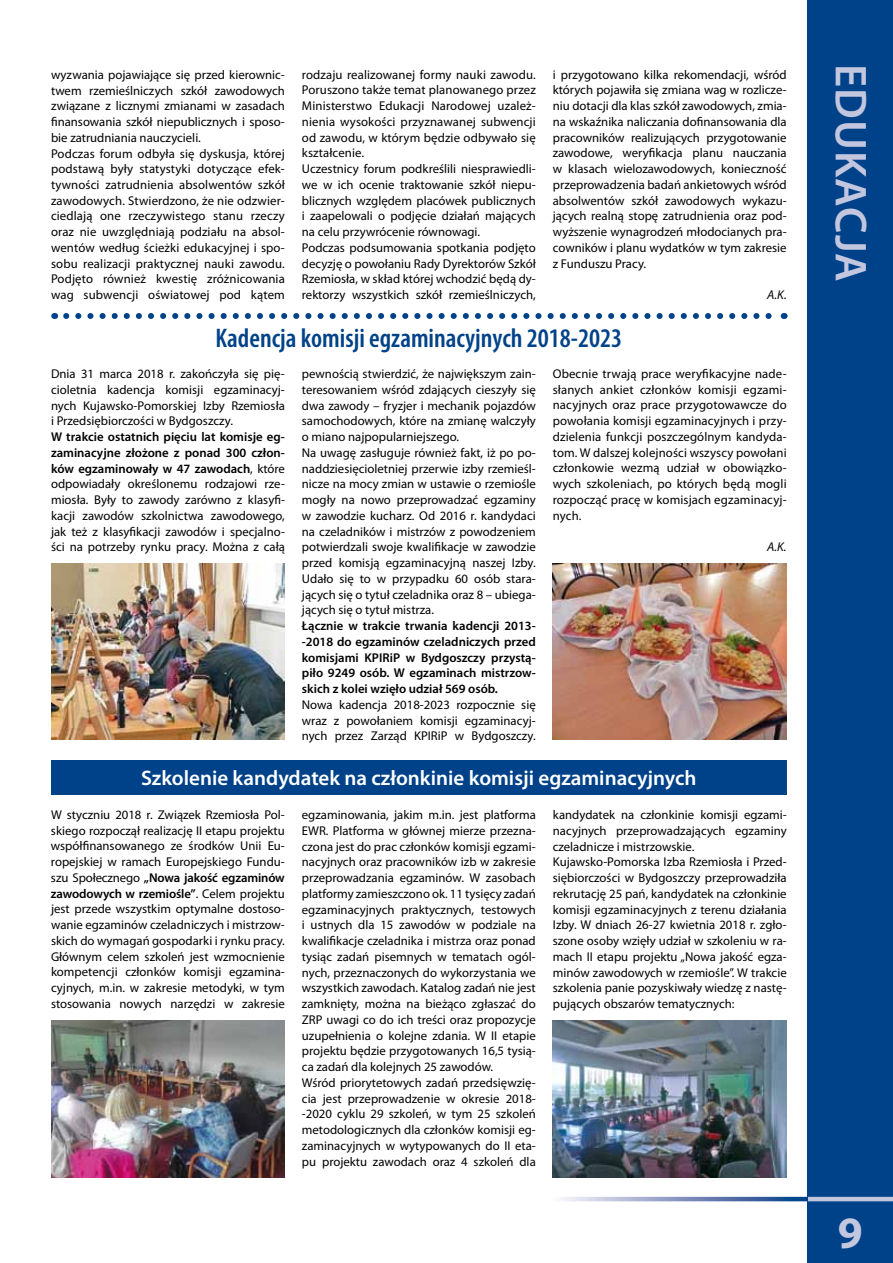
<style>
.page{position:relative;width:893px;height:1263px;background:#fff}
.page>*{position:absolute;margin:0;border:0;box-sizing:border-box;transform-origin:0 0}
.t1{font:600 45px "Myriad Pro";color:#c2c6df}
.t2{font:700 45px "Myriad Pro";color:#c2c6df}
.t3{font:600 condensed 27px "Myriad Pro";color:#004289}
.t4{font:600 21px "Myriad Pro";color:#fff}
.t5{font:12.75px/15.8px "Myriad Pro";color:#000;text-align:justify}
.t6{font:600 12.75px/15.8px "Myriad Pro";color:#000;text-align:justify}
.t7{font:italic 12.75px "Myriad Pro";color:#000}
.s1{font-weight:600}
</style>
<div class="page">
<div style="left:808px;top:0;width:85px;height:1263px;background:#004289"></div>
<hr style="left:808px;top:1197px;width:85px;height:4px;background:#c2c6df">
<svg style="left:562px;top:1197px;width:246px;height:4px"></svg>
<svg style="left:66px;top:313px;width:706px;height:6px"></svg>
<div style="left:51px;top:760px;width:736px;height:34px;background:#004289"></div>
<img style="left:51px;top:564px;width:234px;height:176px">
<img style="left:553px;top:564px;width:234px;height:175px">
<img style="left:553px;top:1021px;width:234px;height:157px">
<img style="left:51px;top:1020px;width:234px;height:158px">
<p class="t5" style="left:51px;top:66px;width:235px;text-align:left">wyzwania pojawiające się przed kierownic&shy;twem rzemieślniczych szkół zawodowych związane z licznymi zmianami w zasadach finansowania szkół niepublicznych i sposo&shy;bie zatrudniania nauczycieli.<br>Podczas forum odbyła się dyskusja, której podstawą były statystyki dotyczące efek&shy;tywności zatrudnienia absolwentów szkół zawodowych. Stwierdzono, że nie odzwier&shy;ciedlają one rzeczywistego stanu rzeczy oraz nie uwzględniają podziału na absol&shy;wentów według ścieżki edukacyjnej i spo&shy;sobu realizacji praktycznej nauki zawodu.<br>Podjęto również kwestię zróżnicowania wag subwencji oświatowej pod kątem</p>
<p class="t5" style="left:302px;top:66px;width:235px;text-align:left">rodzaju realizowanej formy nauki zawodu.<br>Poruszono także temat planowanego przez Ministerstwo Edukacji Narodowej uzależ&shy;nienia wysokości przyznawanej subwencji od zawodu, w którym będzie odbywało się kształcenie.<br>Uczestnicy forum podkreślili niesprawiedli&shy;we w ich ocenie traktowanie szkół niepu&shy;blicznych względem placówek publicznych i zaapelowali o podjęcie działań mających na celu przywrócenie równowagi.<br>Podczas podsumowania spotkania podjęto decyzję o powołaniu Rady Dyrektorów Szkół Rzemiosła, w skład której wchodzić będą dy&shy;rektorzy wszystkich szkół rzemieślniczych,</p>
<p class="t5" style="left:553px;top:66px;width:235px">i przygotowano kilka rekomendacji, wśród których pojawiła się zmiana wag w rozlicze&shy;niu dotacji dla klas szkół zawodowych, zmia&shy;na wskaźnika naliczania dofinansowania dla pracowników realizujących przygotowanie zawodowe, weryfikacja planu nauczania w klasach wielozawodowych, konieczność przeprowadzenia badań ankietowych wśród absolwentów szkół zawodowych wykazu&shy;jących realną stopę zatrudnienia oraz pod&shy;wyższenie wynagrodzeń młodocianych pra&shy;cowników i planu wydatków w tym zakresie z Funduszu Pracy.</p>
<p class="t7" style="left:767px;top:287px;width:21px">A.K.</p>
<h2 class="t3" style="left:216px;top:321px;width:408px">Kadencja komisji egzaminacyjnych 2018-2023</h2>
<p class="t5" style="left:302px;top:366px;width:235px;text-align:left">pewnością stwierdzić, że największym zain&shy;teresowaniem wśród zdających cieszyły się dwa zawody – fryzjer i mechanik pojazdów samochodowych, które na zmianę walczyły o miano najpopularniejszego.<br>Na uwagę zasługuje również fakt, iż po po&shy;naddziesięcioletniej przerwie izby rzemieśl&shy;nicze na mocy zmian w ustawie o rzemiośle mogły na nowo przeprowadzać egzaminy w zawodzie kucharz. Od 2016 r. kandydaci na czeladników i mistrzów z powodzeniem potwierdzali swoje kwalifikacje w zawodzie przed komisją egzaminacyjną naszej Izby.<br>Udało się to w przypadku 60 osób stara&shy;jących się o tytuł czeladnika oraz 8 – ubiega&shy;jących się o tytuł mistrza.</p>
<p class="t6" style="left:302px;top:617px;width:235px">Łącznie w trakcie trwania kadencji 2013- -2018 do egzaminów czeladniczych przed komisjami KPIRiP w Bydgoszczy przystą&shy;piło 9249 osób. W egzaminach mistrzow&shy;skich z kolei wzięło udział 569 osób.</p>
<p class="t5" style="left:302px;top:696px;width:235px">Nowa kadencja 2018-2023 rozpocznie się wraz z powołaniem komisji egzaminacyj&shy;nych przez Zarząd KPIRiP w Bydgoszczy.</p>
<p class="t5" style="left:553px;top:366px;width:235px">Obecnie trwają prace weryfikacyjne nade&shy;słanych ankiet członków komisji egzami&shy;nacyjnych oraz prace przygotowawcze do powołania komisji egzaminacyjnych i przy&shy;dzielenia funkcji poszczególnym kandyda&shy;tom. W dalszej kolejności wszyscy powołani członkowie wezmą udział w obowiązko&shy;wych szkoleniach, po których będą mogli rozpocząć pracę w komisjach egzaminacyj&shy;nych.</p>
<p class="t7" style="left:767px;top:539px;width:21px">A.K.</p>
<p class="t5" style="left:51px;top:366px;width:235px">Dnia 31 marca 2018 r. zakończyła się pię&shy;cioletnia kadencja komisji egzaminacyj&shy;nych Kujawsko-Pomorskiej Izby Rzemiosła i Przedsiębiorczości w Bydgoszczy.</p>
<p class="t5" style="left:51px;top:429px;width:235px"><span class="s1">W trakcie ostatnich pięciu lat komisje eg&shy;zaminacyjne złożone z ponad 300 człon&shy;ków egzaminowały w 47 zawodach</span>, które odpowiadały określonemu rodzajowi rze&shy;miosła. Były to zawody zarówno z klasyfi&shy;kacji zawodów szkolnictwa zawodowego, jak też z klasyfikacji zawodów i specjalno&shy;ści na potrzeby rynku pracy. Można z całą</p>
<h3 class="t4" style="left:141px;top:765px;width:557px">Szkolenie kandydatek na członkinie komisji egzaminacyjnych</h3>
<p class="t5" style="left:302px;top:807px;width:235px;text-align:left">egzaminowania, jakim m.in. jest platforma EWR. Platforma w głównej mierze przezna&shy;czona jest do prac członków komisji egzami&shy;nacyjnych oraz pracowników izb w zakresie przeprowadzania egzaminów. W zasobach platformy zamieszczono ok. 11 tysięcy zadań egzaminacyjnych praktycznych, testowych i ustnych dla 15 zawodów w podziale na kwalifikacje czeladnika i mistrza oraz ponad tysiąc zadań pisemnych w tematach ogól&shy;nych, przeznaczonych do wykorzystania we wszystkich zawodach. Katalog zadań nie jest zamknięty, można na bieżąco zgłaszać do ZRP uwagi co do ich treści oraz propozycje uzupełnienia o kolejne zdania. W II etapie projektu będzie przygotowanych 16,5 tysią&shy;ca zadań dla kolejnych 25 zawodów.<br>Wśród priorytetowych zadań przedsięwzię&shy;cia jest przeprowadzenie w okresie 2018- -2020 cyklu 29 szkoleń, w tym 25 szkoleń metodologicznych dla członków komisji eg&shy;zaminacyjnych w wytypowanych do II eta&shy;pu projektu zawodach oraz 4 szkoleń dla</p>
<p class="t5" style="left:553px;top:807px;width:235px;text-align:left">kandydatek na członkinie komisji egzami&shy;nacyjnych przeprowadzających egzaminy czeladnicze i mistrzowskie.<br>Kujawsko-Pomorska Izba Rzemiosła i Przed&shy;siębiorczości w Bydgoszczy przeprowadziła rekrutację 25 pań, kandydatek na członkinie komisji egzaminacyjnych z terenu działania Izby. W dniach 26-27 kwietnia 2018 r. zgło&shy;szone osoby wzięły udział w szkoleniu w ra&shy;mach II etapu projektu „Nowa jakość egza&shy;minów zawodowych w rzemiośle”. W trakcie szkolenia panie pozyskiwały wiedzę z nastę&shy;pujących obszarów tematycznych:</p>
<p class="t5" style="left:51px;top:807px;width:235px">W styczniu 2018 r. Związek Rzemiosła Pol&shy;skiego rozpoczął realizację II etapu projektu współfinansowanego ze środków Unii Eu&shy;ropejskiej w ramach Europejskiego Fundu&shy;szu Społecznego <span class="s1">„Nowa jakość egzaminów zawodowych w rzemiośle”</span>. Celem projektu jest przede wszystkim optymalne dostoso&shy;wanie egzaminów czeladniczych i mistrzow&shy;skich do wymagań gospodarki i rynku pracy.<br>Głównym celem szkoleń jest wzmocnienie kompetencji członków komisji egzamina&shy;cyjnych, m.in. w zakresie metodyki, w tym stosowania nowych narzędzi w zakresie</p>
<h1 class="t1" style="left:880px;top:64px;width:219px;rotate:90deg">edukacja</h1>
<h1 class="t2" style="left:838px;top:1203px;width:26px">9</h1>
</div>
